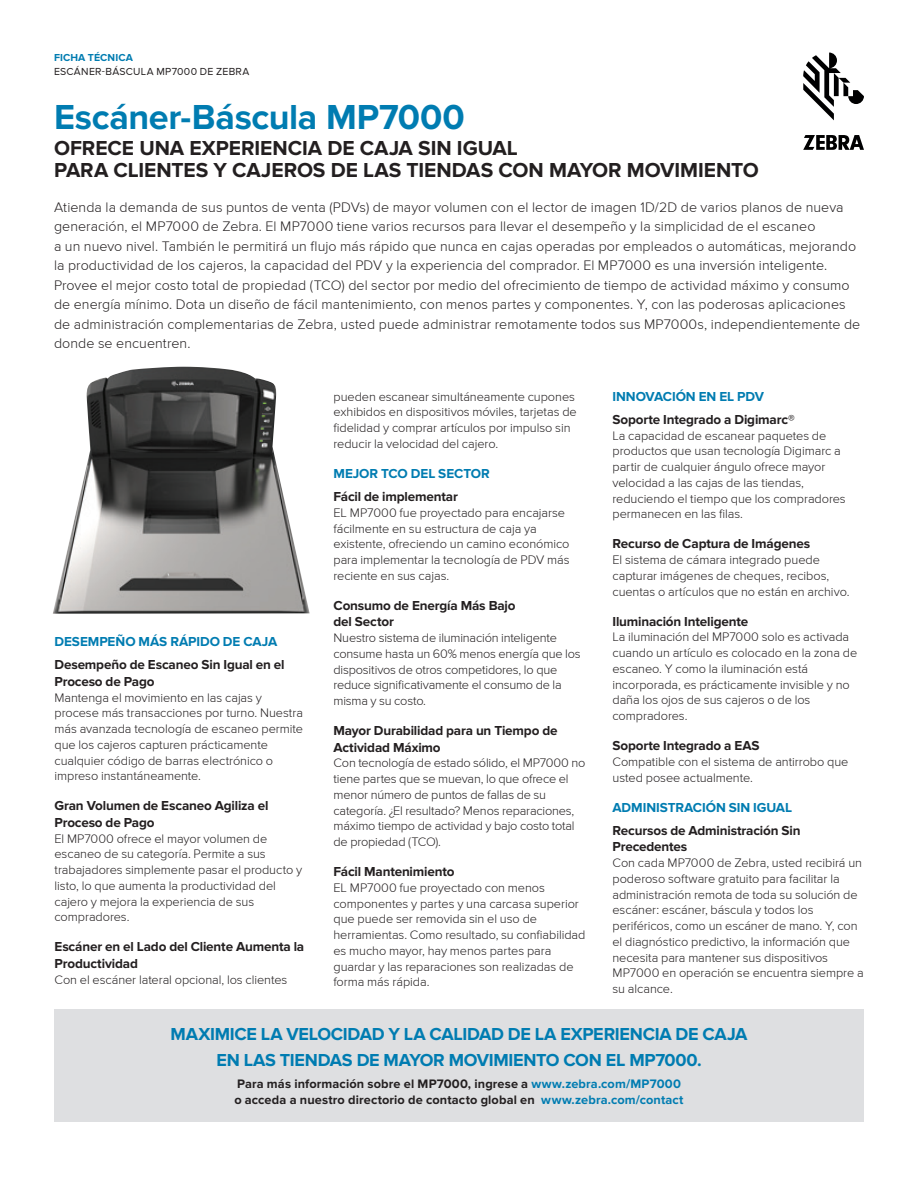
<style>
.page{position:relative;width:918px;height:1188px;background:#fff}
.page>*{position:absolute;margin:0;border:0;box-sizing:border-box;transform-origin:0 0}
.Cover_Headline{font:700 36px "Proxima Nova";letter-spacing:-.01em;color:#007cb1}
.Cover_Subhead{font:700 21px "Proxima Nova";color:#231f20}
.CTA-Market_Statement{font:700 18px "Proxima Nova";letter-spacing:-.015em;color:#007cb1}
.Cover_Subhead-2{font:300 14.25px/19.5px "Proxima Nova";letter-spacing:.005em;color:#231f20}
.Body_Subhead_Black{font:700 13.5px/16.5px "Proxima Nova";letter-spacing:-.01em;color:#231f20}
.Body_Main_Heading_Bl{font:700 13.5px "Proxima Nova";letter-spacing:-.005em;color:#007cb1}
.Body{font:300 12.75px/15.8px "Proxima Nova";letter-spacing:-.005em;color:#231f20}
.CTA-Call_To_Action{font:700 12.75px/16.2px "Proxima Nova";letter-spacing:.01em;color:#231f20}
.t1{font:10.5px "Proxima Nova";letter-spacing:.03em;color:#231f20}
.t2{font:700 10.5px "Proxima Nova";letter-spacing:.01em;color:#007cb1}
.s1{color:#007cb1}
</style>
<div class="page">
<img style="left:53px;top:367px;width:257px;height:247px">
<svg style="left:803px;top:53px;width:61px;height:67px"></svg>
<svg style="left:803px;top:135px;width:61px;height:15px"></svg>
<div style="left:54px;top:1010px;width:810px;height:112px;background:#dedfe1"></div>
<p class="t2" style="left:54px;top:51px;width:80px">FICHA TÉCNICA</p>
<p class="t1" style="left:54px;top:66px;width:197px">ESCÁNER-BÁSCULA MP7000 DE ZEBRA</p>
<p class="Cover_Headline" style="left:54px;top:96px;width:412px">Escáner-Báscula MP7000</p>
<p class="Cover_Subhead" style="left:54px;top:136px;width:465px">OFRECE UNA EXPERIENCIA DE CAJA SIN IGUAL</p>
<p class="Cover_Subhead" style="left:54px;top:158px;width:706px">PARA CLIENTES Y CAJEROS DE LAS TIENDAS CON MAYOR MOVIMIENTO</p>
<p class="Cover_Subhead-2" style="left:54px;top:198px;width:808px">Atienda la demanda de sus puntos de venta (PDVs) de mayor volumen con el lector de imagen 1D/2D de varios planos de nueva generación, el MP7000 de Zebra. El MP7000 tiene varios recursos para llevar el desempeño y la simplicidad de el escaneo<br>a un nuevo nivel. También le permitirá un flujo más rápido que nunca en cajas operadas por empleados o automáticas, mejorando la productividad de los cajeros, la capacidad del PDV y la experiencia del comprador. El MP7000 es una inversión inteligente.<br>Provee el mejor costo total de propiedad (TCO) del sector por medio del ofrecimiento de tiempo de actividad máximo y consumo de energía mínimo. Dota un diseño de fácil mantenimiento, con menos partes y componentes. Y, con las poderosas aplicaciones de administración complementarias de Zebra, usted puede administrar remotamente todos sus MP7000s, independientemente de donde se encuentren.</p>
<p class="Body_Main_Heading_Bl" style="left:54px;top:634px;width:224px">DESEMPEÑO MÁS RÁPIDO DE CAJA</p>
<p class="Body_Subhead_Black" style="left:54px;top:657px;width:232px">Desempeño de Escaneo Sin Igual en el<br>Proceso de Pago</p>
<p class="Body" style="left:54px;top:690px;width:250px">Mantenga el movimiento en las cajas y procese más transacciones por turno. Nuestra más avanzada tecnología de escaneo permite que los cajeros capturen prácticamente cualquier código de barras electrónico o impreso instantáneamente.</p>
<p class="Body_Subhead_Black" style="left:54px;top:798px;width:216px">Gran Volumen de Escaneo Agiliza el<br>Proceso de Pago</p>
<p class="Body" style="left:54px;top:831px;width:249px">El MP7000 ofrece el mayor volumen de escaneo de su categoría. Permite a sus trabajadores simplemente pasar el producto y listo, lo que aumenta la productividad del cajero y mejora la experiencia de sus compradores.</p>
<p class="Body_Subhead_Black" style="left:54px;top:939px;width:251px">Escáner en el Lado del Cliente Aumenta la<br>Productividad</p>
<p class="Body" style="left:54px;top:972px;width:234px">Con el escáner lateral opcional, los clientes</p>
<p class="Body" style="left:333px;top:389px;width:245px">pueden escanear simultáneamente cupones exhibidos en dispositivos móviles, tarjetas de fidelidad y comprar artículos por impulso sin reducir la velocidad del cajero.</p>
<p class="Body_Main_Heading_Bl" style="left:333px;top:466px;width:158px">MEJOR TCO DEL SECTOR</p>
<p class="Body_Subhead_Black" style="left:333px;top:489px;width:126px">Fácil de implementar</p>
<p class="Body" style="left:333px;top:505px;width:238px">EL MP7000 fue proyectado para encajarse fácilmente en su estructura de caja ya existente, ofreciendo un camino económico para implementar la tecnología de PDV más reciente en sus cajas.</p>
<p class="Body_Subhead_Black" style="left:333px;top:598px;width:184px">Consumo de Energía Más Bajo del Sector</p>
<p class="Body" style="left:333px;top:630px;width:249px">Nuestro sistema de iluminación inteligente consume hasta un 60% menos energía que los dispositivos de otros competidores, lo que reduce significativamente el consumo de la misma y su costo.</p>
<p class="Body_Subhead_Black" style="left:333px;top:723px;width:226px">Mayor Durabilidad para un Tiempo de<br>Actividad Máximo</p>
<p class="Body" style="left:333px;top:756px;width:254px">Con tecnología de estado sólido, el MP7000 no tiene partes que se muevan, lo que ofrece el menor número de puntos de fallas de su categoría. ¿El resultado? Menos reparaciones, máximo tiempo de actividad y bajo costo total de propiedad (TCO).</p>
<p class="Body_Subhead_Black" style="left:333px;top:864px;width:123px">Fácil Mantenimiento</p>
<p class="Body" style="left:333px;top:880px;width:254px">EL MP7000 fue proyectado con menos componentes y partes y una carcasa superior que puede ser removida sin el uso de herramientas. Como resultado, su confiabilidad es mucho mayor, hay menos partes para guardar y las reparaciones son realizadas de forma más rápida.</p>
<p class="Body_Main_Heading_Bl" style="left:612px;top:388px;width:153px">INNOVACIÓN EN EL PDV</p>
<p class="Body_Subhead_Black" style="left:612px;top:412px;width:184px">Soporte Integrado a Digimarc®</p>
<p class="Body" style="left:612px;top:428px;width:235px">La capacidad de escanear paquetes de productos que usan tecnología Digimarc a partir de cualquier ángulo ofrece mayor velocidad a las cajas de las tiendas, reduciendo el tiempo que los compradores permanecen en las filas.</p>
<p class="Body_Subhead_Black" style="left:612px;top:536px;width:199px">Recurso de Captura de Imágenes</p>
<p class="Body" style="left:612px;top:552px;width:239px">El sistema de cámara integrado puede capturar imágenes de cheques, recibos, cuentas o artículos que no están en archivo.</p>
<p class="Body_Subhead_Black" style="left:612px;top:613px;width:137px">Iluminación Inteligente</p>
<p class="Body" style="left:612px;top:630px;width:246px">La iluminación del MP7000 solo es activada cuando un artículo es colocado en la zona de escaneo. Y como la iluminación está incorporada, es prácticamente invisible y no daña los ojos de sus cajeros o de los compradores.</p>
<p class="Body_Subhead_Black" style="left:612px;top:738px;width:149px">Soporte Integrado a EAS</p>
<p class="Body" style="left:612px;top:754px;width:238px">Compatible con el sistema de antirrobo que usted posee actualmente.</p>
<p class="Body_Main_Heading_Bl" style="left:612px;top:799px;width:181px">ADMINISTRACIÓN SIN IGUAL</p>
<p class="Body_Subhead_Black" style="left:612px;top:823px;width:190px">Recursos de Administración Sin<br>Precedentes</p>
<p class="Body" style="left:612px;top:855px;width:253px">Con cada MP7000 de Zebra, usted recibirá un poderoso software gratuito para facilitar la administración remota de toda su solución de escáner: escáner, báscula y todos los periféricos, como un escáner de mano. Y, con el diagnóstico predictivo, la información que necesita para mantener sus dispositivos MP7000 en operación se encuentra siempre a su alcance.</p>
<p class="CTA-Market_Statement" style="left:171px;top:1024px;width:578px">MAXIMICE LA VELOCIDAD Y LA CALIDAD DE LA EXPERIENCIA DE CAJA</p>
<p class="CTA-Market_Statement" style="left:216px;top:1050px;width:487px">EN LAS TIENDAS DE MAYOR MOVIMIENTO CON EL MP7000.</p>
<p class="CTA-Call_To_Action" style="left:234px;top:1076px;width:451px">Para más información sobre el MP7000, ingrese a <span class="s1">www.zebra.com/MP7000 </span>o acceda a nuestro directorio de contacto global en <span class="s1">www.zebra.com/contact</span></p>
</div>
